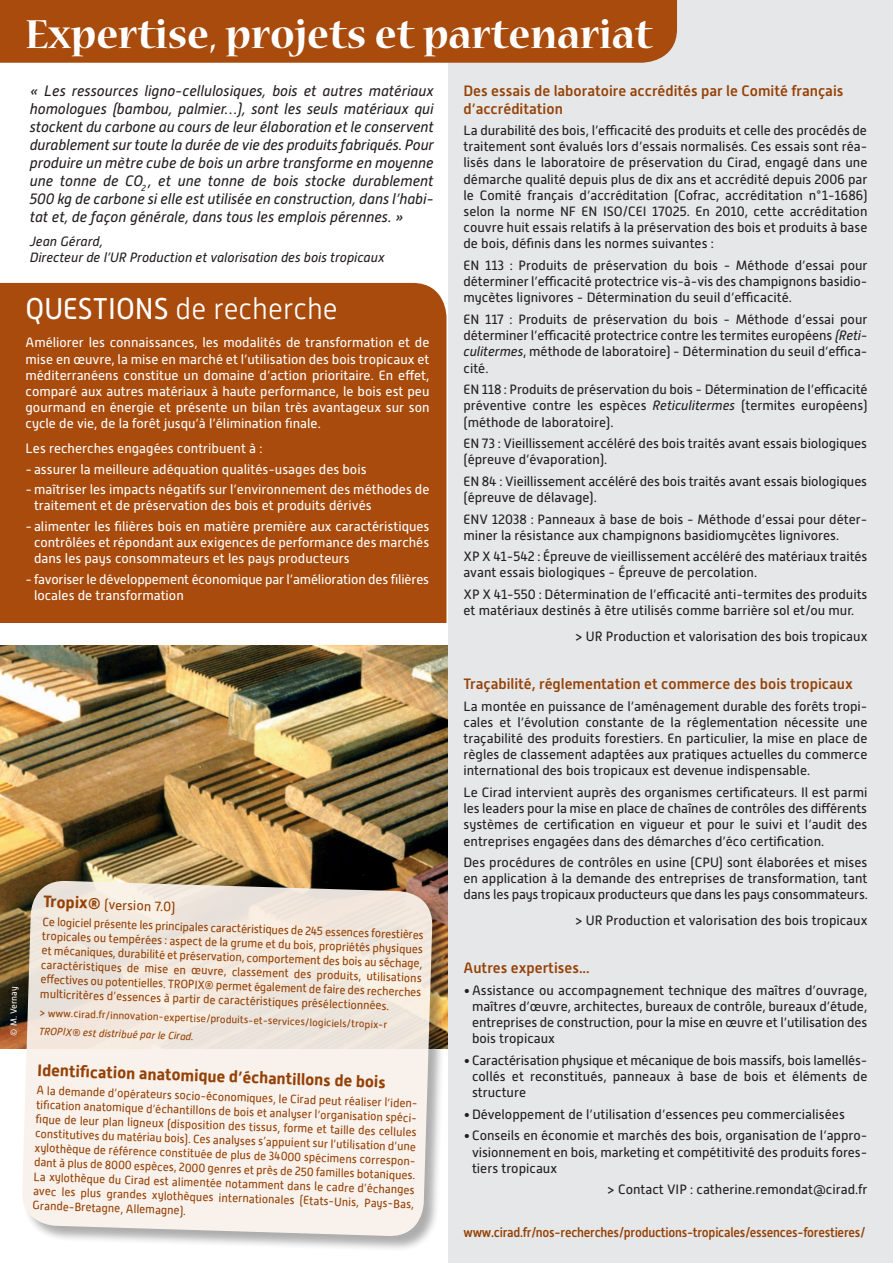
<style>
.page{position:relative;width:893px;height:1263px;background:#fff}
.page>*{position:absolute;margin:0;border:0;box-sizing:border-box;transform-origin:0 0}
.t1{font:700 45px "Nueva Std";color:#fff}
.SIA09-_1_Titre{font:300 30px "Alwyn New";color:#fff;scale:.95 1}
.TEXTE_1{font:700 16.5px "Alwyn New";color:#954105}
.INTERWIEW{font:italic 15px/18px "Alwyn New";color:#231f20;text-align:justify}
.INTERTITRE{font:500 15px/18px "Alwyn New";color:#954105}
.TEXTE_1-2{font:13.5px/16.2px "Alwyn New";color:#231f20;text-align:justify}
.TEXTE_1-3{font:13.5px/16.2px "Alwyn New";color:#fff;text-align:justify}
.TEXTE_1-4{font:500 13.5px "Alwyn New";letter-spacing:-.02em;color:#954105;scale:.93 1}
.INTERWIEW-2{font:italic 13.5px/16.2px "Alwyn New";color:#231f20}
.t2{font:13.5px "Alwyn New";color:#954105}
.TEXTE_2{font:12px/14.4px "Alwyn New";color:#954105;text-align:justify;scale:.96 1}
.TEXTE_2-2{font:10.5px "Alwyn New";color:#954105}
.TEXTE_1-5{font:italic 10.5px "Alwyn New";color:#954105}
.t3{font:9px "Alwyn New";color:#fff}
.s1{font-weight:400}
.s2{font-weight:700;font-size:16.5px}
.s3{font-style:italic}
</style>
<div class="page">
<div style="left:448px;top:0;width:445px;height:1263px;background:#e6e7e9"></div>
<div style="left:0;top:283px;width:446px;height:340px;background:#a84b0d"></div>
<img style="left:0;top:645px;width:447px;height:404px">
<div style="left:23px;top:881px;width:426px;height:372px;background:#231f20;opacity:.4"></div>
<svg style="left:21px;top:880px;width:412px;height:357px;fill:#f9f2eb"></svg>
<div style="left:0;top:0;width:677px;height:63px;background:#a84b0d"></div>
<p class="t1" style="left:26px;top:13px;width:629px">Expertise, projets et partenariat</p>
<p class="INTERWIEW" style="left:30px;top:81px;width:406px">« Les ressources ligno-cellulosiques, bois et autres matériaux homologues (bambou, palmier…), sont les seuls matériaux qui stockent du carbone au cours de leur élaboration et le conservent durablement sur toute la durée de vie des produits fabriqués. Pour produire un mètre cube de bois un arbre transforme en moyenne une tonne de CO<sub>2</sub> , et une tonne de bois stocke durablement 500 kg de carbone si elle est utilisée en construction, dans l’habi&shy;tat et, de façon générale, dans tous les emplois pérennes. »</p>
<p class="INTERWIEW-2" style="left:30px;top:233px;width:356px">Jean Gérard,<br>Directeur de l’UR Production et valorisation des bois tropicaux</p>
<p class="SIA09-_1_Titre" style="left:26px;top:292px;width:330px"><span class="s1">QUESTIONS</span> de recherche</p>
<p class="TEXTE_1-3" style="left:26px;top:335px;width:405px">Améliorer les connaissances, les modalités de transformation et de mise en œuvre, la mise en marché et l’utilisation des bois tropicaux et méditerranéens constitue un domaine d’action prioritaire. En effet, comparé aux autres matériaux à haute performance, le bois est peu gourmand en énergie et présente un bilan très avantageux sur son cycle de vie, de la forêt jusqu’à l’élimination finale.</p>
<p class="TEXTE_1-3" style="left:26px;top:440px;width:238px">Les recherches engagées contribuent à :</p>
<p class="TEXTE_1-3" style="left:26px;top:461px;width:343px">- assurer la meilleure adéquation qualités-usages des bois</p>
<p class="TEXTE_1-3" style="left:34px;top:481px;width:397px;text-indent:-9px">- maîtriser les impacts négatifs sur l’environnement des méthodes de traitement et de préservation des bois et produits dérivés</p>
<p class="TEXTE_1-3" style="left:34px;top:518px;width:397px;text-indent:-9px">- alimenter les filières bois en matière première aux caractéristiques contrôlées et répondant aux exigences de performance des marchés dans les pays consommateurs et les pays producteurs</p>
<p class="TEXTE_1-3" style="left:34px;top:571px;width:397px;text-indent:-9px">- favoriser le développement économique par l’amélioration des filières locales de transformation</p>
<p class="t3" style="left:9px;top:1035px;width:50px;rotate:-90deg">© M. Vernay</p>
<p class="t2" style="left:44px;top:895px;width:134px;rotate:2deg"><span class="s2">Tropix®</span> (version 7.0)</p>
<p class="TEXTE_2" style="left:43px;top:914px;width:399px;rotate:2deg">Ce logiciel présente les principales caractéristiques de 245 essences forestières tropicales ou tempérées : aspect de la grume et du bois, propriétés physiques et mécaniques, durabilité et préservation, comportement des bois au séchage, caractéristiques de mise en œuvre, classement des produits, utilisations eff ectives ou potentielles. TROPIX® permet également de faire des recherches multicritères d’essences à partir de caractéristiques présélectionnées.</p>
<p class="TEXTE_2-2" style="left:40px;top:1007px;width:350px;rotate:2deg">&gt; www.cirad.fr/innovation-expertise/produits-et-services/logiciels/tropix-r</p>
<p class="TEXTE_1-5" style="left:39px;top:1025px;width:156px;rotate:2deg">TROPIX® est distribué par le Cirad.</p>
<p class="TEXTE_1" style="left:38px;top:1060px;width:350px;rotate:2deg">Identifi cation anatomique d’échantillons de bois</p>
<p class="TEXTE_2" style="left:37px;top:1083px;width:399px;rotate:2deg">A la demande d’opérateurs socio-économiques, le Cirad peut réaliser l’iden&shy;tifi cation anatomique d’échantillons de bois et analyser l’organisation spéci&shy;fi que de leur plan ligneux (disposition des tissus, forme et taille des cellules constitutives du matériau bois). Ces analyses s’appuient sur l’utilisation d’une xylothèque de référence constituée de plus de 34000 spécimens correspon&shy;dant à plus de 8000 espèces, 2000 genres et près de 250 familles botaniques.<br>La xylothèque du Cirad est alimentée notamment dans le cadre d’échanges avec les plus grandes xylothèques internationales (Etats-Unis, Pays-Bas, Grande-Bretagne, Allemagne).</p>
<p class="INTERTITRE" style="left:463px;top:81px;width:381px">Des essais de laboratoire accrédités par le Comité français d’accréditation</p>
<p class="TEXTE_1-2" style="left:463px;top:122px;width:405px">La durabilité des bois, l’efficacité des produits et celle des procédés de traitement sont évalués lors d’essais normalisés. Ces essais sont réa&shy;lisés dans le laboratoire de préservation du Cirad, engagé dans une démarche qualité depuis plus de dix ans et accrédité depuis 2006 par le Comité français d’accréditation (Cofrac, accréditation n°1-1686) selon la norme NF EN ISO/CEI 17025. En 2010, cette accréditation couvre huit essais relatifs à la préservation des bois et produits à base de bois, définis dans les normes suivantes :</p>
<p class="TEXTE_1-2" style="left:463px;top:257px;width:405px">EN 113 : Produits de préservation du bois - Méthode d’essai pour déterminer l’efficacité protectrice vis-à-vis des champignons basidio&shy;mycètes lignivores - Détermination du seuil d’efficacité.</p>
<p class="TEXTE_1-2" style="left:463px;top:311px;width:405px">EN 117 : Produits de préservation du bois - Méthode d’essai pour déterminer l’efficacité protectrice contre les termites européens <span class="s3">(Reti&shy;culitermes</span>, méthode de laboratoire) - Détermination du seuil d’effica&shy;cité.</p>
<p class="TEXTE_1-2" style="left:463px;top:381px;width:406px">EN 118 : Produits de préservation du bois - Détermination de l’efficacité préventive contre les espèces <span class="s3">Reticulitermes</span> (termites européens) (méthode de laboratoire).</p>
<p class="TEXTE_1-2" style="left:463px;top:435px;width:405px">EN 73 : Vieillissement accéléré des bois traités avant essais biologiques (épreuve d’évaporation).</p>
<p class="TEXTE_1-2" style="left:463px;top:473px;width:405px">EN 84 : Vieillissement accéléré des bois traités avant essais biologiques (épreuve de délavage).</p>
<p class="TEXTE_1-2" style="left:463px;top:511px;width:405px">ENV 12038 : Panneaux à base de bois - Méthode d’essai pour déter&shy;miner la résistance aux champignons basidiomycètes lignivores.</p>
<p class="TEXTE_1-2" style="left:463px;top:548px;width:405px">XP X 41-542 : Épreuve de vieillissement accéléré des matériaux traités avant essais biologiques - Épreuve de percolation.</p>
<p class="TEXTE_1-2" style="left:463px;top:586px;width:405px">XP X 41-550 : Détermination de l’efficacité anti-termites des produits et matériaux destinés à être utilisés comme barrière sol et/ou mur.</p>
<p class="TEXTE_1-2" style="left:575px;top:628px;width:294px">&gt; UR Production et valorisation des bois tropicaux</p>
<p class="INTERTITRE" style="left:463px;top:675px;width:391px">Traçabilité, réglementation et commerce des bois tropicaux</p>
<p class="TEXTE_1-2" style="left:463px;top:698px;width:405px">La montée en puissance de l’aménagement durable des forêts tropi&shy;cales et l’évolution constante de la réglementation nécessite une traçabilité des produits forestiers. En particulier, la mise en place de règles de classement adaptées aux pratiques actuelles du commerce international des bois tropicaux est devenue indispensable.</p>
<p class="TEXTE_1-2" style="left:463px;top:784px;width:405px">Le Cirad intervient auprès des organismes certificateurs. Il est parmi les leaders pour la mise en place de chaînes de contrôles des différents systèmes de certification en vigueur et pour le suivi et l’audit des entreprises engagées dans des démarches d’éco certification.</p>
<p class="TEXTE_1-2" style="left:463px;top:854px;width:406px">Des procédures de contrôles en usine (CPU) sont élaborées et mises en application à la demande des entreprises de transformation, tant dans les pays tropicaux producteurs que dans les pays consommateurs.</p>
<p class="TEXTE_1-2" style="left:575px;top:912px;width:294px">&gt; UR Production et valorisation des bois tropicaux</p>
<p class="INTERTITRE" style="left:463px;top:959px;width:128px">Autres expertises...</p>
<p class="TEXTE_1-2" style="left:472px;top:982px;width:397px;text-indent:-9px">• Assistance ou accompagnement technique des maîtres d’ouvrage, maîtres d’œuvre, architectes, bureaux de contrôle, bureaux d’étude, entreprises de construction, pour la mise en œuvre et l’utilisation des bois tropicaux</p>
<p class="TEXTE_1-2" style="left:472px;top:1052px;width:397px;text-indent:-9px">• Caractérisation physique et mécanique de bois massifs, bois lamellés&shy;collés et reconstitués, panneaux à base de bois et éléments de structure</p>
<p class="TEXTE_1-2" style="left:463px;top:1106px;width:383px">• Développement de l’utilisation d’essences peu commercialisées</p>
<p class="TEXTE_1-2" style="left:472px;top:1128px;width:397px;text-indent:-9px">• Conseils en économie et marchés des bois, organisation de l’appro&shy;visionnement en bois, marketing et compétitivité des produits fores&shy;tiers tropicaux</p>
<p class="TEXTE_1-2" style="left:607px;top:1182px;width:262px">&gt; Contact VIP : catherine.remondat@cirad.fr</p>
<p class="TEXTE_1-4" style="left:463px;top:1225px;width:434px">www.cirad.fr/nos-recherches/productions-tropicales/essences-forestieres/</p>
</div>
